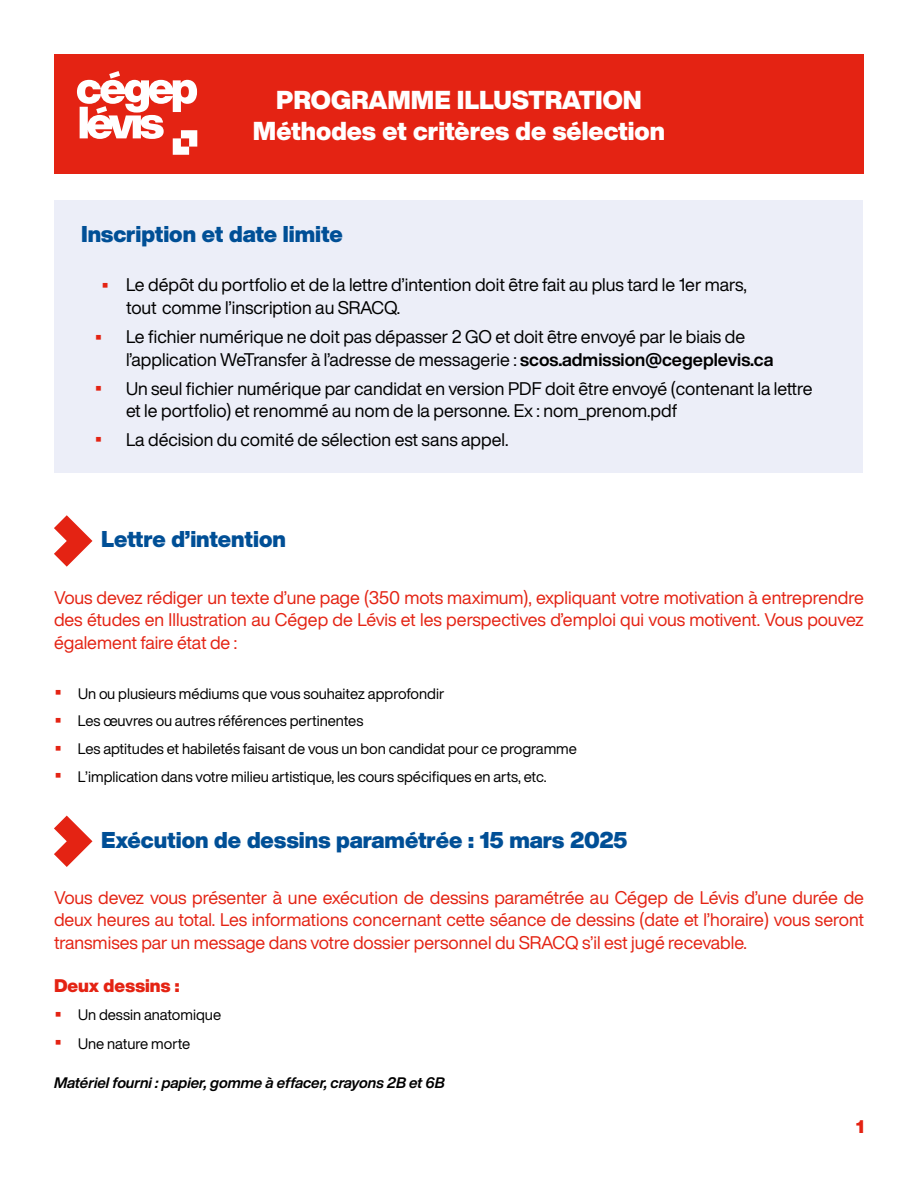
<style>
.page{position:relative;width:918px;height:1188px;background:#fff}
.page>*{position:absolute;margin:0;border:0;box-sizing:border-box;transform-origin:0 0}
.t1{font:25.5px/30.6px "CL Helvetica Now Display Blk";color:#fff;text-align:center}
.t2{font:22.5px "CL Helvetica Now Display Blk";color:#004f96}
.t3{font:18px/22.5px "CL Helvetica Now Display Regular";color:#e42313;text-align:justify}
.t4{font:18px/22.5px "CL Helvetica Now Display Regular";color:#000}
.t5{font:18px "CL Helvetica Now Display Blk";color:#e42313}
.t6{font:15px "CL Helvetica Now Display Regular";color:#000}
.t7{font:15px "CL Helvetica Now Display Bd It";color:#000}
.s1{font-size:27px;color:#e42313}
.s2{font-family:"CL Helvetica Now Display Bd"}
</style>
<div class="page">
<div style="left:55px;top:201px;width:808px;height:272px;background:#eceef8"></div>
<svg style="left:54px;top:816px;width:38px;height:51px"></svg>
<div style="left:54px;top:54px;width:810px;height:119px;background:#e42313"></div>
<svg style="left:54px;top:515px;width:38px;height:52px"></svg>
<svg style="left:77px;top:71px;width:120px;height:84px"></svg>
<h1 class="t1" style="left:253px;top:85px;width:414px">PROGRAMME ILLUSTRATION<br>Méthodes et critères de sélection</h1>
<p class="t2" style="left:81px;top:218px;width:264px">Inscription et date limite</p>
<p class="t4" style="left:126px;top:274px;width:622px;text-indent:-25px"><span class="s1">•</span> Le dépôt du portfolio et de la lettre d’intention doit être fait au plus tard le 1er mars, tout comme l’inscription au SRACQ.</p>
<p class="t4" style="left:126px;top:325px;width:649px;text-indent:-32px"><span class="s1">•</span> Le fichier numérique ne doit pas dépasser 2 GO et doit être envoyé par le biais de l’application WeTransfer à l’adresse de messagerie : <span class="s2">scos.admission@cegeplevis.ca</span></p>
<p class="t4" style="left:126px;top:377px;width:688px;text-indent:-32px"><span class="s1">•</span> Un seul fichier numérique par candidat en version PDF doit être envoyé (contenant la lettre et le portfolio) et renommé au nom de la personne. Ex : nom_prenom.pdf</p>
<p class="t4" style="left:94px;top:428px;width:416px"><span class="s1">•</span> La décision du comité de sélection est sans appel.</p>
<p class="t2" style="left:101px;top:524px;width:186px">Lettre d’intention</p>
<p class="t3" style="left:54px;top:586px;width:811px">Vous devez rédiger un texte d’une page (350 mots maximum), expliquant votre motivation à entreprendre des études en Illustration au Cégep de Lévis et les perspectives d’emploi qui vous motivent. Vous pouvez également faire état de :</p>
<p class="t6" style="left:54px;top:683px;width:392px"><span class="s1">•</span> Un ou plusieurs médiums que vous souhaitez approfondir</p>
<p class="t6" style="left:54px;top:711px;width:311px"><span class="s1">•</span> Les œuvres ou autres références pertinentes</p>
<p class="t6" style="left:54px;top:739px;width:525px"><span class="s1">•</span> Les aptitudes et habiletés faisant de vous un bon candidat pour ce programme</p>
<p class="t6" style="left:54px;top:766px;width:494px"><span class="s1">•</span> L’implication dans votre milieu artistique, les cours spécifiques en arts, etc.</p>
<p class="t2" style="left:101px;top:824px;width:528px">Exécution de dessins paramétrée : 15 mars 2025</p>
<p class="t3" style="left:54px;top:886px;width:812px">Vous devez vous présenter à une exécution de dessins paramétrée au Cégep de Lévis d’une durée de deux heures au total. Les informations concernant cette séance de dessins (date et l’horaire) vous seront transmises par un message dans votre dossier personnel du SRACQ s’il est jugé recevable.</p>
<p class="t5" style="left:54px;top:973px;width:127px">Deux dessins :</p>
<p class="t6" style="left:54px;top:1005px;width:169px"><span class="s1">•</span> Un dessin anatomique</p>
<p class="t6" style="left:54px;top:1033px;width:138px"><span class="s1">•</span> Une nature morte</p>
<p class="t7" style="left:54px;top:1073px;width:392px">Matériel fourni : papier, gomme à effacer, crayons 2B et 6B</p>
<p class="t5" style="left:856px;top:1114px;width:9px">1</p>
</div>
